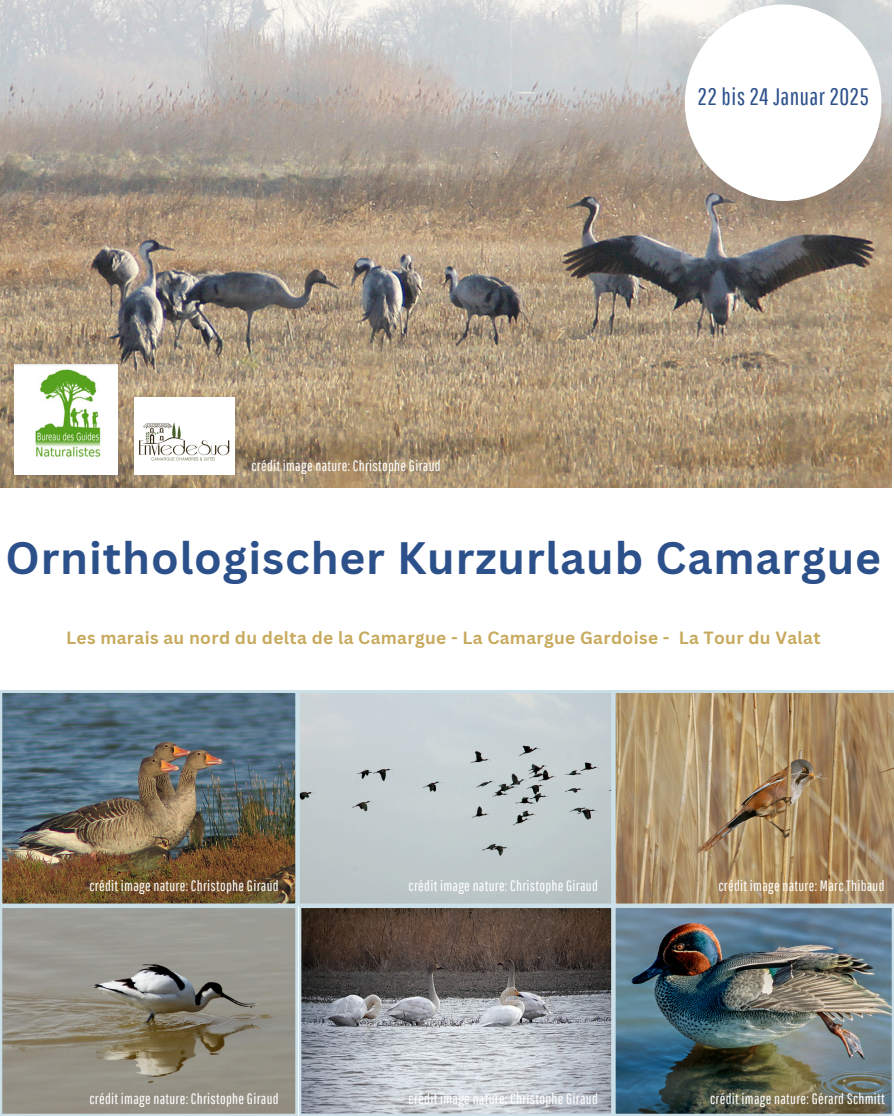
<style>
.page{position:relative;width:894px;height:1116px;background:#fff}
.page>*{position:absolute;margin:0;border:0;box-sizing:border-box;transform-origin:0 0}
.t1{font:700 44.25px "Canva Sans";letter-spacing:.02em;color:#2c508a}
.t2{font:23.85px "Pathway Gothic One";letter-spacing:.02em;color:#2c508a}
.t3{font:700 17.25px "Canva Sans";letter-spacing:.02em;color:#c8aa5e}
.t4{font:15px "Pathway Gothic One";letter-spacing:.02em;color:#fff}
</style>
<div class="page">
<img style="left:0;top:0;width:891px;height:488px">
<svg style="left:299px;top:906px;width:314px;height:210px;background:#888688"></svg>
<svg style="left:0;top:906px;width:297px;height:210px;background:#949186"></svg>
<img style="left:613px;top:906px;width:280px;height:210px">
<img style="left:0;top:691px;width:297px;height:215px">
<svg style="left:297px;top:691px;width:316px;height:215px;background:#c0c9cb"></svg>
<div style="left:684px;top:4px;width:197px;height:197px;background:#fff;border-radius:50%"></div>
<svg style="left:613px;top:691px;width:280px;height:215px;background:#ab916c"></svg>
<img style="left:15px;top:365px;width:102px;height:109px">
<img style="left:134px;top:398px;width:100px;height:76px">
<h2 class="t4" style="left:251px;top:457px;width:191px">crédit image nature: Christophe Giraud</h2>
<p class="t2" style="left:697px;top:82px;width:172px">22 bis 24 Januar 2025</p>
<p class="t1" style="left:5px;top:527px;width:877px">Ornithologischer Kurzurlaub Camargue</p>
<p class="t3" style="left:66px;top:626px;width:755px">Les marais au nord du delta de la Camargue - La Camargue Gardoise - La Tour du Valat</p>
<h3 class="t4" style="left:89px;top:876px;width:191px">crédit image nature: Christophe Giraud</h3>
<p class="t4" style="left:408px;top:876px;width:191px">crédit image nature: Christophe Giraud</p>
<p class="t4" style="left:718px;top:876px;width:168px">crédit image nature: Marc Thibaud</p>
<p class="t4" style="left:89px;top:1090px;width:191px">crédit image nature: Christophe Giraud</p>
<p class="t4" style="left:408px;top:1090px;width:191px">crédit image nature: Christophe Giraud</p>
<h1 class="t4" style="left:710px;top:1090px;width:176px">crédit image nature: Gérard Schmitt</h1>
</div>
